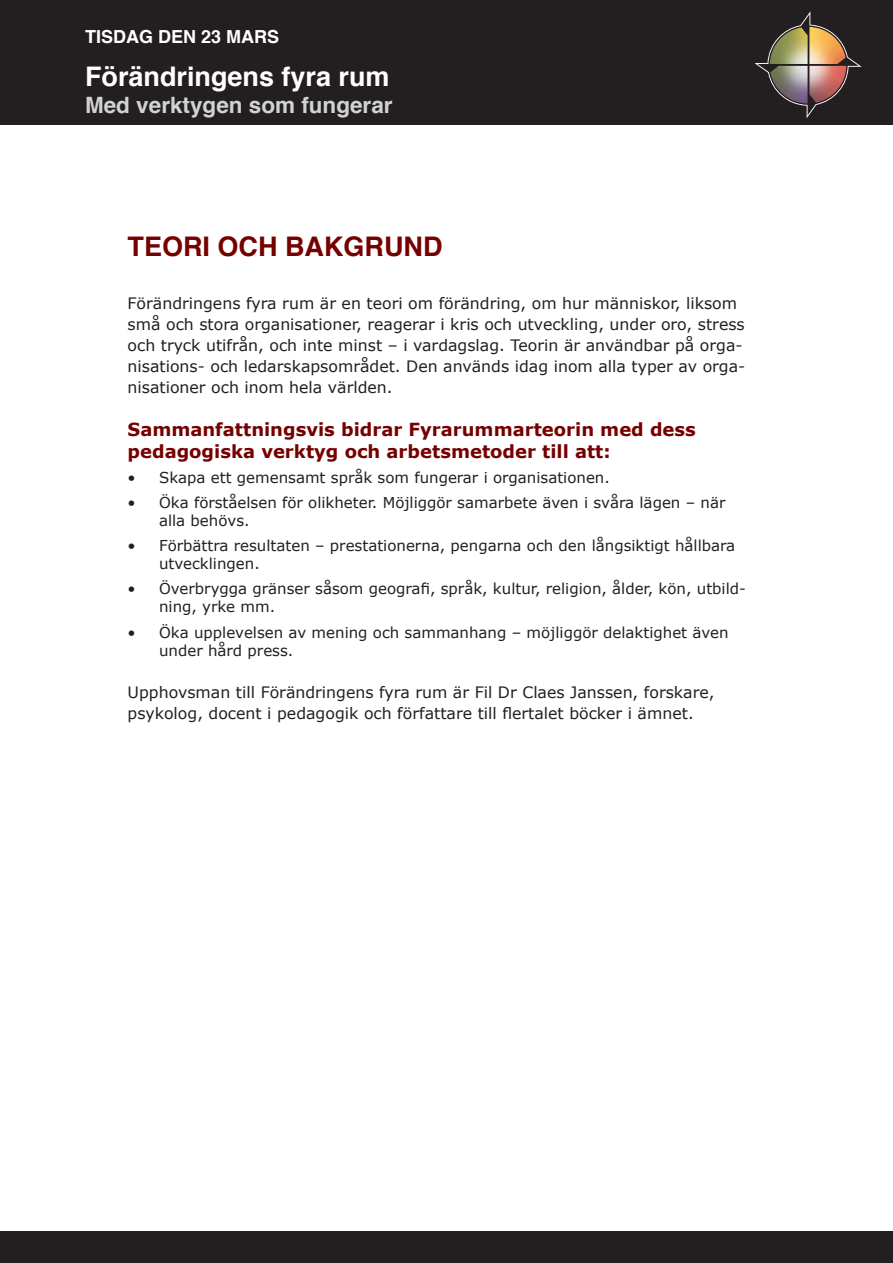
<style>
.page{position:relative;width:893px;height:1263px;background:#fff}
.page>*{position:absolute;margin:0;border:0;box-sizing:border-box;transform-origin:0 0}
.t1{font:700 27px "Helvetica";color:#fff}
.t2{font:700 27px "Helvetica";color:#760000}
.t3{font:700 22.5px "Helvetica";color:#d1d2d4}
.t4{font:700 18px/21.6px "Verdana";color:#760000}
.t5{font:700 18px "Helvetica";color:#fff}
.t6{font:15.75px/21px "Verdana";color:#231f20}
.t7{font:15px/18px "Verdana";color:#231f20}
</style>
<div class="page">
<div style="left:0;top:0;width:893px;height:124px;background:#231f20"></div>
<svg style="left:756px;top:11px;width:105px;height:107px"></svg>
<img style="left:770px;top:27px;width:76px;height:76px">
<div style="left:0;top:1231px;width:893px;height:32px;background:#231f20"></div>
<p class="t5" style="left:85px;top:20px;width:196px">TISDAG DEN 23 MARS</p>
<h1 class="t1" style="left:85px;top:52px;width:306px">Förändringens fyra rum</h1>
<h2 class="t3" style="left:85px;top:85px;width:309px">Med verktygen som fungerar</h2>
<h1 class="t2" style="left:128px;top:222px;width:316px">TEORI OCH BAKGRUND</h1>
<p class="t6" style="left:128px;top:293px;width:619px">Förändringens fyra rum är en teori om förändring, om hur människor, liksom små och stora organisationer, reagerar i kris och utveckling, under oro, stress och tryck utifrån, och inte minst – i vardagslag. Teorin är användbar på orga&shy;nisations- och ledarskapsområdet. Den används idag inom alla typer av orga&shy;nisationer och inom hela världen.</p>
<p class="t4" style="left:128px;top:418px;width:570px">Sammanfattningsvis bidrar Fyrarummarteorin med dess pedagogiska verktyg och arbetsmetoder till att:</p>
<p class="t7" style="left:128px;top:468px;width:484px">• Skapa ett gemensamt språk som fungerar i organisationen.</p>
<p class="t7" style="left:159px;top:493px;width:568px;text-indent:-32px">• Öka förståelsen för olikheter. Möjliggör samarbete även i svåra lägen – när alla behövs.</p>
<p class="t7" style="left:159px;top:536px;width:578px;text-indent:-32px">• Förbättra resultaten – prestationerna, pengarna och den långsiktigt hållbara utvecklingen.</p>
<p class="t7" style="left:159px;top:579px;width:588px;text-indent:-32px">• Överbrygga gränser såsom geografi, språk, kultur, religion, ålder, kön, utbild&shy;ning, yrke mm.</p>
<p class="t7" style="left:159px;top:623px;width:571px;text-indent:-32px">• Öka upplevelsen av mening och sammanhang – möjliggör delaktighet även under hård press.</p>
<p class="t6" style="left:128px;top:681px;width:588px">Upphovsman till Förändringens fyra rum är Fil Dr Claes Janssen, forskare, psykolog, docent i pedagogik och författare till flertalet böcker i ämnet.</p>
</div>
